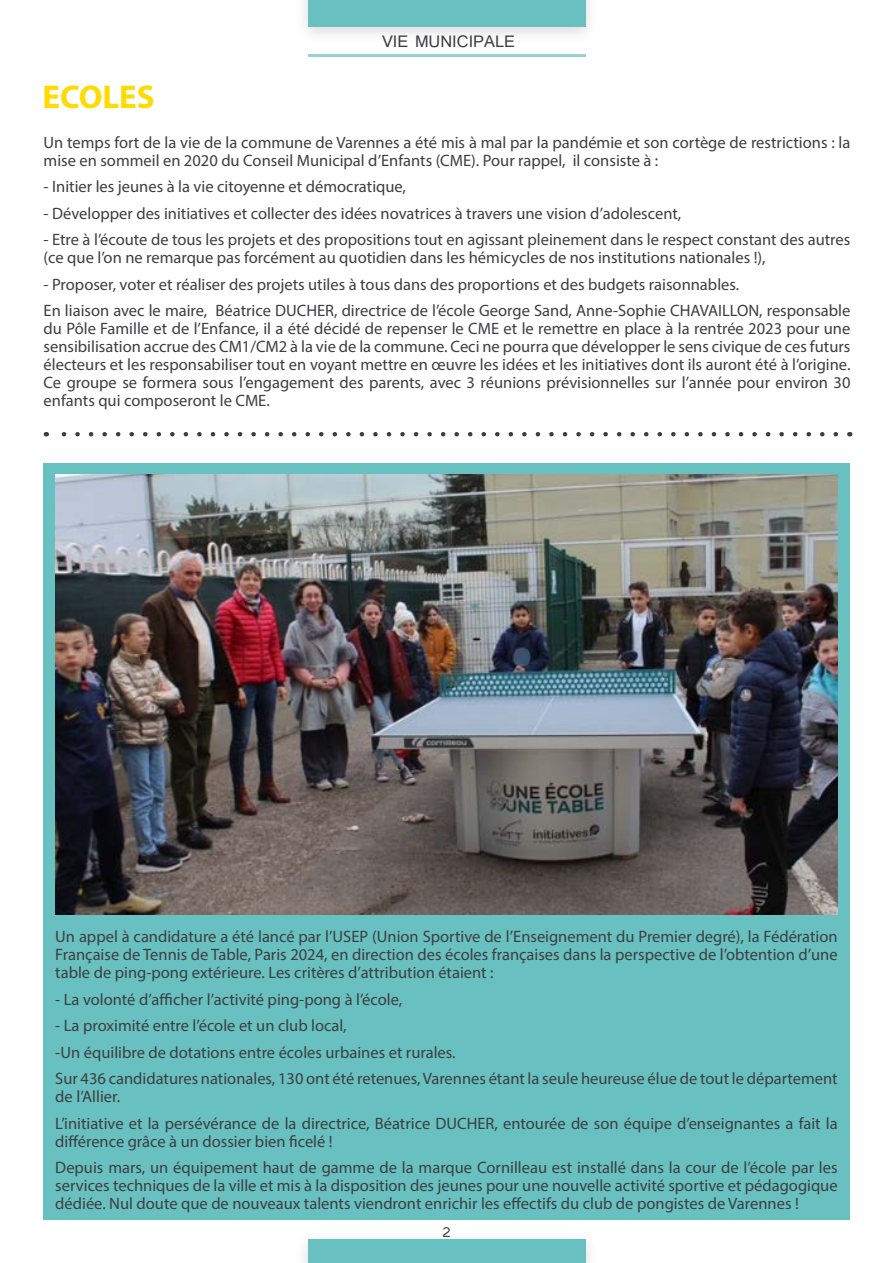
<style>
.page{position:relative;width:893px;height:1263px;background:#fff}
.page>*{position:absolute;margin:0;border:0;box-sizing:border-box;transform-origin:0 0}
.t1{font:700 33px "Myriad Pro";color:#ffdb00}
.t2{font:21px "Tunga";color:#3e3d40}
.t3{font:18px "Tunga";color:#3e3d40}
.t4{font:16.5px/18px "Myriad Pro";color:#3e3d40}
</style>
<div class="page">
<div style="left:294px;top:0;width:306px;height:45px;background:#000;opacity:.14"></div>
<div style="left:308px;top:0;width:278px;height:27px;background:#68c1c0"></div>
<div style="left:308px;top:1239px;width:278px;height:24px;background:#68c1c0"></div>
<hr style="left:308px;top:55px;width:278px;height:2px;background:#98d2d0">
<div style="left:43px;top:463px;width:807px;height:757px;background:#68c1c0"></div>
<img style="left:55px;top:474px;width:783px;height:440px">
<svg style="left:61px;top:432px;width:775px;height:4px"></svg>
<h1 class="t1" style="left:43px;top:75px;width:114px">ECOLES</h1>
<p class="t2" style="left:382px;top:27px;width:135px">VIE MUNICIPALE</p>
<p class="t4" style="left:44px;top:133px;width:808px">Un temps fort de la vie de la commune de Varennes a été mis à mal par la pandémie et son cortège de restrictions : la mise en sommeil en 2020 du Conseil Municipal d’Enfants (CME). Pour rappel, il consiste à :</p>
<p class="t4" style="left:44px;top:177px;width:364px">- Initier les jeunes à la vie citoyenne et démocratique,</p>
<p class="t4" style="left:44px;top:204px;width:639px">- Développer des initiatives et collecter des idées novatrices à travers une vision d’adolescent,</p>
<p class="t4" style="left:44px;top:230px;width:808px">- Etre à l’écoute de tous les projets et des propositions tout en agissant pleinement dans le respect constant des autres (ce que l’on ne remarque pas forcément au quotidien dans les hémicycles de nos institutions nationales !),</p>
<p class="t4" style="left:44px;top:271px;width:808px;line-height:26.5px">- Proposer, voter et réaliser des projets utiles à tous dans des proportions et des budgets raisonnables.<br>En liaison avec le maire, Béatrice DUCHER, directrice de l’école George Sand, Anne-Sophie CHAVAILLON, responsable</p>
<p class="t4" style="left:44px;top:319px;width:808px;text-align:justify">du Pôle Famille et de l’Enfance, il a été décidé de repenser le CME et le remettre en place à la rentrée 2023 pour une sensibilisation accrue des CM1/CM2 à la vie de la commune. Ceci ne pourra que développer le sens civique de ces futurs électeurs et les responsabiliser tout en voyant mettre en œuvre les idées et les initiatives dont ils auront été à l’origine.<br>Ce groupe se formera sous l’engagement des parents, avec 3 réunions prévisionnelles sur l’année pour environ 30 enfants qui composeront le CME.</p>
<p class="t4" style="left:55px;top:927px;width:784px;text-align:justify">Un appel à candidature a été lancé par l’USEP (Union Sportive de l’Enseignement du Premier degré), la Fédération Française de Tennis de Table, Paris 2024, en direction des écoles françaises dans la perspective de l’obtention d’une table de ping-pong extérieure. Les critères d’attribution étaient :</p>
<p class="t4" style="left:55px;top:990px;width:348px">- La volonté d’afficher l’activité ping-pong à l’école,</p>
<p class="t4" style="left:55px;top:1016px;width:293px">- La proximité entre l’école et un club local,</p>
<p class="t4" style="left:55px;top:1038px;width:784px;line-height:26.5px">- Un équilibre de dotations entre écoles urbaines et rurales.<br>Sur 436 candidatures nationales, 130 ont été retenues, Varennes étant la seule heureuse élue de tout le département</p>
<p class="t4" style="left:55px;top:1083px;width:784px;line-height:26.5px">de l’Allier.<br>L’initiative et la persévérance de la directrice, Béatrice DUCHER, entourée de son équipe d’enseignantes a fait la</p>
<p class="t4" style="left:55px;top:1127px;width:784px;line-height:26.5px">différence grâce à un dossier bien ficelé !<br>Depuis mars, un équipement haut de gamme de la marque Cornilleau est installé dans la cour de l’école par les</p>
<p class="t4" style="left:55px;top:1176px;width:784px">services techniques de la ville et mis à la disposition des jeunes pour une nouvelle activité sportive et pédagogique dédiée. Nul doute que de nouveaux talents viendront enrichir les effectifs du club de pongistes de Varennes !</p>
<p class="t3" style="left:442px;top:1220px;width:10px">2</p>
</div>
